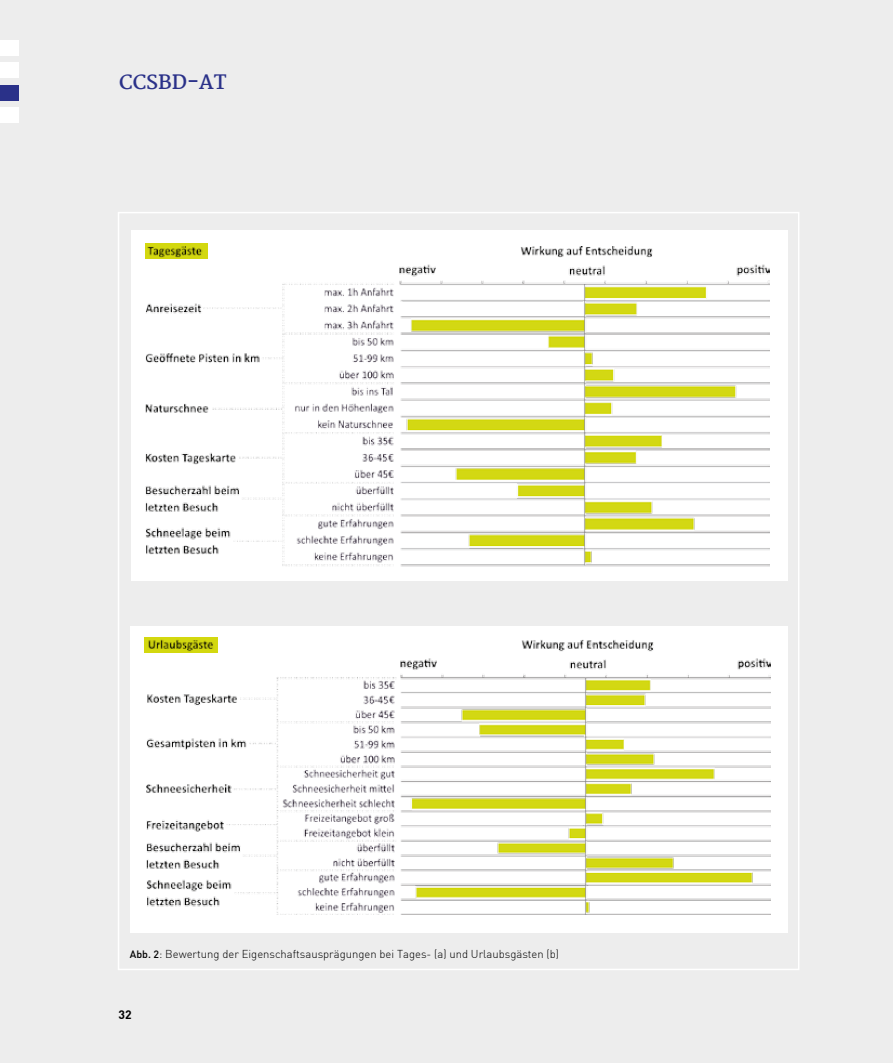
<style>
.page{position:relative;width:893px;height:1063px;background:#ededed}
.page>*{position:absolute;margin:0;border:0;box-sizing:border-box;transform-origin:0 0}
.t1{font:700 19.5px "Martel";color:#2a3189}
.t2{font:700 12.15px "DIN";color:#000}
.t3{font:300 11.25px "DIN";color:#000}
.s1{font-weight:500;font-size:10.5px}
</style>
<div class="page">
<div style="left:0;top:40px;width:19px;height:15px;background:#fff"></div>
<div style="left:0;top:63px;width:19px;height:15px;background:#fff"></div>
<div style="left:0;top:85px;width:19px;height:15px;background:#2a3189"></div>
<div style="left:0;top:108px;width:19px;height:15px;background:#fff"></div>
<div style="left:131px;top:231px;width:656px;height:350px;background:#fff"></div>
<img style="left:146px;top:246px;width:624px;height:321px">
<div style="left:130px;top:627px;width:657px;height:306px;background:#fff"></div>
<img style="left:146px;top:637px;width:624px;height:277px">
<svg style="left:145px;top:638px;width:73px;height:15px"></svg>
<svg style="left:145px;top:243px;width:62px;height:15px"></svg>
<h1 class="t1" style="left:119px;top:71px;width:109px">CCSBD-AT</h1>
<p class="t3" style="left:130px;top:947px;width:431px"><span class="s1">Abb. 2</span>: Bewertung der Eigenschaftsausprägungen bei Tages- (a) und Urlaubsgästen (b)</p>
<p class="t2" style="left:119px;top:1007px;width:15px">32</p>
</div>
